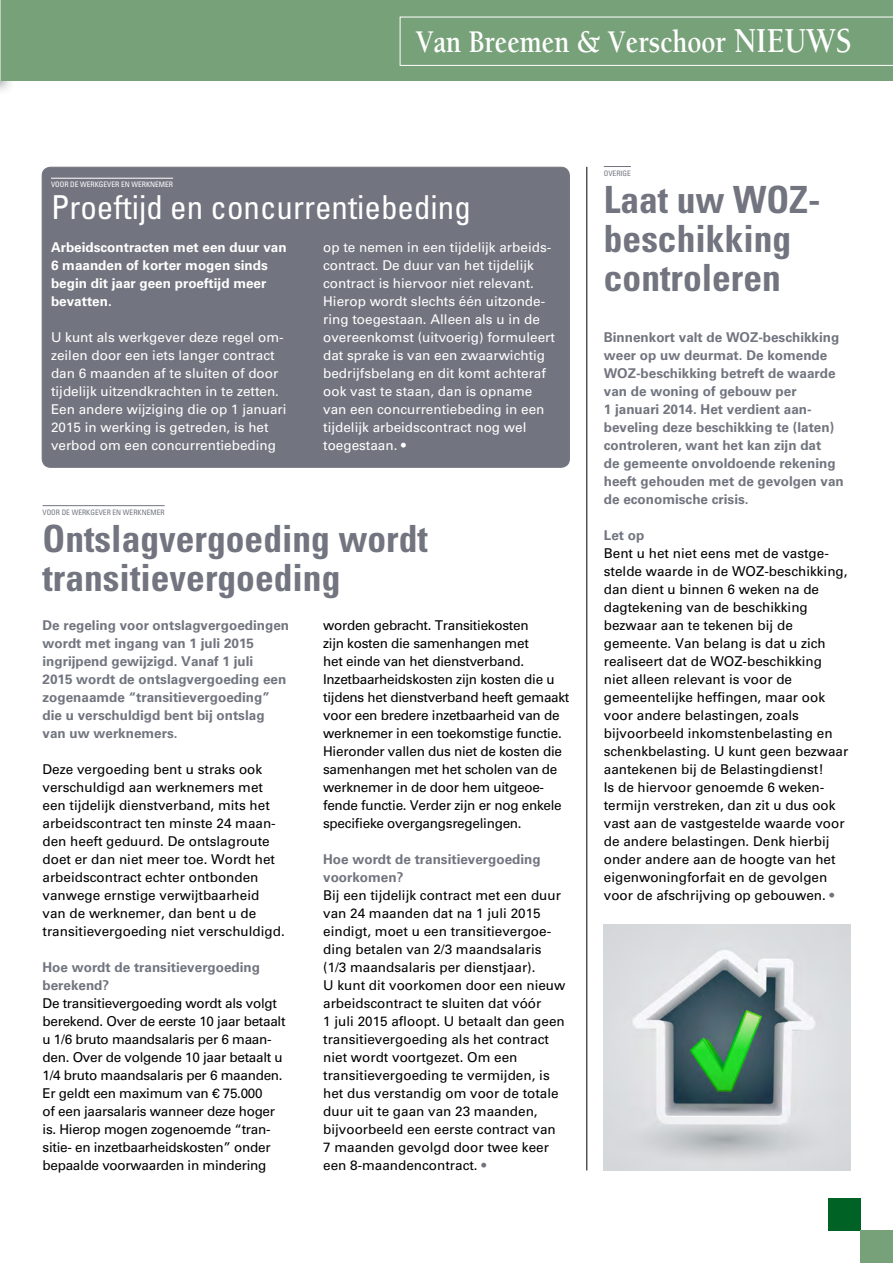
<style>
.page{position:relative;width:893px;height:1263px;background:#fff}
.page>*{position:absolute;margin:0;border:0;box-sizing:border-box;transform-origin:0 0}
.t1{font:700 condensed 37.5px/39px "Univers LT Std";color:#72757f}
.t2{font:condensed 33px "Univers LT Std";color:#fff}
.t3{font:700 32.4px "Berkeley";color:#fff;scale:.83 1}
.t4{font:13.5px/18px "Univers LT Std";color:#000}
.t5{font:13.5px/18px "Univers LT Std";letter-spacing:-.02em;color:#000}
.t6{font:700 13.5px/18px "Univers LT Std";color:#72757f}
.t7{font:13.5px/18px "Univers LT Std";color:#fff}
.t8{font:700 13.5px/18px "Univers LT Std";color:#fff}
.t9{font:condensed 7.5px "Univers LT Std";color:#72757f}
.t10{font:condensed 7.5px "Univers LT Std";color:#fff}
.s1{font-size:36px}
.s2{color:#72757f}
</style>
<div class="page">
<div style="left:828px;top:1198px;width:32px;height:32px;background:#006225"></div>
<div style="left:860px;top:1230px;width:33px;height:33px;background:#77a179"></div>
<div style="left:0;top:0;width:893px;height:81px;background:#77a179"></div>
<svg style="left:400px;top:17px;width:493px;height:49px"></svg>
<svg style="left:0;top:0;width:1px;height:81px"></svg>
<div style="left:42px;top:167px;width:527px;height:300px;background:#72757f;border-radius:9px"></div>
<div style="left:42px;top:167px;width:528px;height:301px;border:1px solid #72757f;border-radius:9px"></div>
<svg style="left:604px;top:166px;width:27px;height:1px"></svg>
<hr style="left:43px;top:505px;width:122px;height:1px;background:#72757f">
<hr style="left:586px;top:167px;width:1px;height:1003px;background:#000">
<img style="left:604px;top:925px;width:246px;height:245px">
<hr style="left:51px;top:178px;width:122px;height:1px;background:#fff">
<h3 class="t3" style="left:416px;top:25px;width:527px">Van Breemen &amp; Verschoor <span class="s1">NIEUWS</span></h3>
<p class="t10" style="left:51px;top:180px;width:124px">VOOR DE WERKGEVER EN WERKNEMER</p>
<h2 class="t2" style="left:51px;top:187px;width:421px">PROEFTIJD EN CONCURRENTIEBEDING</h2>
<p class="t8" style="left:51px;top:238px;width:237px">Arbeidscontracten met een duur van<br>6 maanden of korter mogen sinds begin dit jaar geen proeftijd meer bevatten.</p>
<p class="t7" style="left:51px;top:328px;width:237px">U kunt als werkgever deze regel om&shy;zeilen door een iets langer contract dan 6 maanden af te sluiten of door tijdelijk uitzendkrachten in te zetten.<br>Een andere wijziging die op 1 januari 2015 in werking is getreden, is het verbod om een concurrentiebeding</p>
<p class="t7" style="left:323px;top:238px;width:233px">op te nemen in een tijdelijk arbeids&shy;contract. De duur van het tijdelijk contract is hiervoor niet relevant.<br>Hierop wordt slechts één uitzonde&shy;ring toegestaan. Alleen als u in de overeenkomst (uitvoerig) formuleert dat sprake is van een zwaarwichtig bedrijfsbelang en dit komt achteraf ook vast te staan, dan is opname van een concurrentiebeding in een tijdelijk arbeidscontract nog wel toegestaan. •</p>
<p class="t9" style="left:43px;top:507px;width:124px">VOOR DE WERKGEVER EN WERKNEMER</p>
<h1 class="t1" style="left:43px;top:519px;width:387px">Ontslagvergoeding wordt transitievergoeding</h1>
<p class="t6" style="left:43px;top:616px;width:248px">De regeling voor ontslagvergoedingen wordt met ingang van 1 juli 2015 ingrijpend gewijzigd. Vanaf 1 juli<br>2015 wordt de ontslagvergoeding een zogenaamde “transitievergoeding” die u verschuldigd bent bij ontslag van uw werknemers.</p>
<p class="t4" style="left:43px;top:760px;width:244px">Deze vergoeding bent u straks ook verschuldigd aan werknemers met een tijdelijk dienstverband, mits het arbeidscontract ten minste 24 maan&shy;den heeft geduurd. De ontslagroute doet er dan niet meer toe. Wordt het arbeidscontract echter ontbonden vanwege ernstige verwijtbaarheid van de werknemer, dan bent u de transitievergoeding niet verschuldigd.</p>
<p class="t6" style="left:43px;top:958px;width:219px">Hoe wordt de transitievergoeding berekend?</p>
<p class="t5" style="left:43px;top:994px;width:245px">De transitievergoeding wordt als volgt berekend. Over de eerste 10 jaar betaalt u 1/6 bruto maandsalaris per 6 maan&shy;den. Over de volgende 10 jaar betaalt u 1/4 bruto maandsalaris per 6 maanden.<br>Er geldt een maximum van € 75.000<br>of een jaarsalaris wanneer deze hoger is. Hierop mogen zogenoemde “tran&shy;sitie- en inzetbaarheidskosten” onder bepaalde voorwaarden in mindering</p>
<p class="t5" style="left:323px;top:616px;width:248px">worden gebracht. Transitiekosten<br>zijn kosten die samenhangen met<br>het einde van het dienstverband.<br>Inzetbaarheidskosten zijn kosten die u tijdens het dienstverband heeft gemaakt voor een bredere inzetbaarheid van de werknemer in een toekomstige functie.<br>Hieronder vallen dus niet de kosten die samenhangen met het scholen van de werknemer in de door hem uitgeoe&shy;fende functie. Verder zijn er nog enkele specifieke overgangsregelingen.</p>
<p class="t6" style="left:323px;top:850px;width:219px">Hoe wordt de transitievergoeding voorkomen?</p>
<p class="t4" style="left:323px;top:886px;width:244px">Bij een tijdelijk contract met een duur van 24 maanden dat na 1 juli 2015 eindigt, moet u een transitievergoe&shy;ding betalen van 2/3 maandsalaris (1/3 maandsalaris per dienstjaar).<br>U kunt dit voorkomen door een nieuw arbeidscontract te sluiten dat vóór<br>1 juli 2015 afloopt. U betaalt dan geen transitievergoeding als het contract niet wordt voortgezet. Om een transitievergoeding te vermijden, is het dus verstandig om voor de totale duur uit te gaan van 23 maanden, bijvoorbeeld een eerste contract van 7 maanden gevolgd door twee keer een 8-maandencontract. <span class="s2">•</span></p>
<p class="t9" style="left:604px;top:168px;width:29px">OVERIGE</p>
<h1 class="t1" style="left:604px;top:180px;width:218px">Laat uw WOZ&shy;beschikking controleren</h1>
<p class="t6" style="left:604px;top:328px;width:242px">Binnenkort valt de WOZ-beschikking weer op uw deurmat. De komende<br>WOZ-beschikking betreft de waarde van de woning of gebouw per<br>1 januari 2014. Het verdient aan&shy;beveling deze beschikking te (laten) controleren, want het kan zijn dat<br>de gemeente onvoldoende rekening heeft gehouden met de gevolgen van de economische crisis.</p>
<p class="t6" style="left:604px;top:526px;width:42px">Let op</p>
<p class="t4" style="left:604px;top:544px;width:246px">Bent u het niet eens met de vastge&shy;stelde waarde in de WOZ-beschikking, dan dient u binnen 6 weken na de dagtekening van de beschikking bezwaar aan te tekenen bij de gemeente. Van belang is dat u zich realiseert dat de WOZ-beschikking niet alleen relevant is voor de gemeentelijke heffingen, maar ook voor andere belastingen, zoals bijvoorbeeld inkomstenbelasting en schenkbelasting. U kunt geen bezwaar aantekenen bij de Belastingdienst!<br>Is de hiervoor genoemde 6 weken&shy;termijn verstreken, dan zit u dus ook vast aan de vastgestelde waarde voor de andere belastingen. Denk hierbij onder andere aan de hoogte van het eigenwoningforfait en de gevolgen voor de afschrijving op gebouwen. <span class="s2">•</span></p>
</div>
